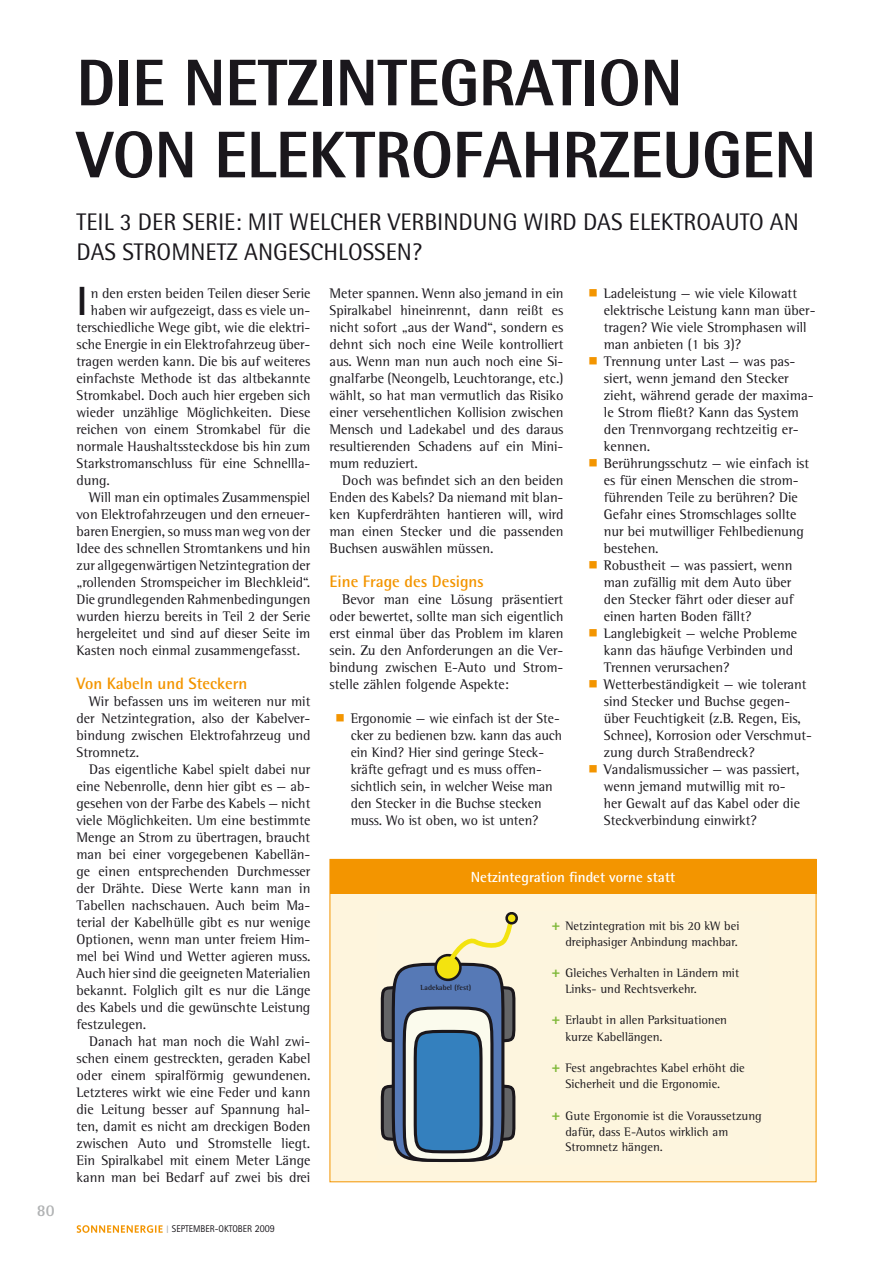
<style>
.page{position:relative;width:893px;height:1263px;background:#fff}
.page>*{position:absolute;margin:0;border:0;box-sizing:border-box;transform-origin:0 0}
.t1{font:800 66px/72px "Rotis Semi Sans Std";letter-spacing:-.005em;color:#1a171c;scale:.96 1}
.t2{font:700 40.8px "Rotis Semi Sans Std";color:#1a171c}
.t3{font:24px/30px "Rotis Semi Sans Std";color:#1a171c}
.t4{font:700 16.5px "Rotis Semi Sans Std";color:#f39500}
.t5{font:700 16.5px "Rotis Semi Sans Std";color:#b1b3b4}
.t6{font:700 14.7px "Rotis Semi Sans Std";color:#fff}
.t7{font:14.25px/17px "Rotis Semi Serif Std";color:#1a171c;text-align:justify}
.t8{font:12.6px/16.4px "Rotis Semi Serif Std";color:#1a171c}
.t9{font:9.75px "Rotis Sans Serif Std";color:#1a171c;scale:.95 1}
.t10{font:700 7.5px "Rotis Semi Serif Std";color:#1a171c}
.s1{font-family:"Rotis Sans Serif Std";font-weight:800;font-size:15.15px;color:#7fb839}
.s2{font-size:10.8px;color:#b1b3b4}
.s3{font-size:10.65px}
</style>
<div class="page">
<svg style="left:77px;top:1225px;width:86px;height:8px"></svg>
<div style="left:330px;top:859px;width:486px;height:323px;background:#fef5dd"></div>
<div style="left:330px;top:859px;width:486px;height:34px;background:#f39500"></div>
<svg style="left:481px;top:988px;width:33px;height:53px"></svg>
<div style="left:479px;top:986px;width:36px;height:56px;border:3px solid #1a171c;border-radius:16px"></div>
<svg style="left:382px;top:988px;width:33px;height:53px"></svg>
<div style="left:381px;top:986px;width:36px;height:56px;border:3px solid #1a171c;border-radius:16px"></div>
<svg style="left:382px;top:1086px;width:33px;height:53px"></svg>
<div style="left:381px;top:1084px;width:36px;height:57px;border:3px solid #1a171c;border-radius:16px"></div>
<svg style="left:481px;top:1086px;width:33px;height:53px"></svg>
<div style="left:479px;top:1084px;width:36px;height:57px;border:3px solid #1a171c;border-radius:16px"></div>
<svg style="left:393px;top:964px;width:110px;height:196px;background:#627eae"></svg>
<div style="left:392px;top:963px;width:112px;height:199px;border:3px solid #1a171c;border-radius:55px"></div>
<svg style="left:404px;top:1008px;width:88px;height:152px;fill:#fbfbed"></svg>
<div style="left:403px;top:1006px;width:90px;height:156px;border:3px solid #1a171c;border-radius:44px"></div>
<div style="left:415px;top:1031px;width:66px;height:121px;background:#3480be;border-radius:33px"></div>
<div style="left:414px;top:1030px;width:69px;height:123px;border:3px solid #1a171c;border-radius:33px"></div>
<svg style="left:431px;top:912px;width:87px;height:73px"></svg>
<p class="t5" style="left:37px;top:1200px;width:19px">80</p>
<h1 class="t1" style="left:77px;top:46px;width:772px">DIE NETZINTEGRATION<br>VON ELEKTROFAHRZEUGEN</h1>
<h3 class="t3" style="left:77px;top:206px;width:724px">TEIL 3 DER SERIE: MIT WELCHER VERBINDUNG WIRD DAS ELEKTROAUTO AN<br>DAS STROMNETZ ANGESCHLOSSEN?</h3>
<h2 class="t2" style="left:77px;top:276px;width:13px">i</h2>
<p class="t7" style="left:91px;top:284px;width:221px">n den ersten beiden Teilen dieser Serie</p>
<p class="t7" style="left:604px;top:284px;width:213px;text-align:left">Ladeleistung — wie viele Kilowatt elektrische Leistung kann man über&shy;tragen? Wie viele Stromphasen will man anbieten (1 bis 3)?<br>Trennung unter Last — was pas&shy;siert, wenn jemand den Stecker zieht, während gerade der maxima&shy;le Strom fließt? Kann das System den Trennvorgang rechtzeitig er&shy;kennen.<br>Berührungsschutz — wie einfach ist es für einen Menschen die strom&shy;führenden Teile zu berühren? Die<br>Gefahr eines Stromschlages sollte nur bei mutwilliger Fehlbedienung bestehen.<br>Robustheit — was passiert, wenn man zufällig mit dem Auto über den Stecker fährt oder dieser auf einen harten Boden fällt?<br>Langlebigkeit — welche Probleme kann das häufige Verbinden und<br>Trennen verursachen?<br>Wetterbeständigkeit — wie tolerant sind Stecker und Buchse gegen&shy;über Feuchtigkeit (z.B. Regen, Eis,<br>Schnee), Korrosion oder Verschmut&shy;zung durch Straßendreck?<br>Vandalismussicher — was passiert, wenn jemand mutwillig mit ro-<br>her Gewalt auf das Kabel oder die<br>Steckverbindung einwirkt?</p>
<p class="t7" style="left:330px;top:285px;width:235px">Meter spannen. Wenn also jemand in ein Spiralkabel hineinrennt, dann reißt es nicht sofort „aus der Wand“, sondern es dehnt sich noch eine Weile kontrolliert aus. Wenn man nun auch noch eine Si&shy;gnalfarbe (Neongelb, Leuchtorange, etc.) wählt, so hat man vermutlich das Risiko einer versehentlichen Kollision zwischen Mensch und Ladekabel und des daraus resultierenden Schadens auf ein Mini&shy;mum reduziert.</p>
<p class="t7" style="left:330px;top:472px;width:235px;text-indent:13px">Doch was befindet sich an den beiden Enden des Kabels? Da niemand mit blan&shy;ken Kupferdrähten hantieren will, wird man einen Stecker und die passenden Buchsen auswählen müssen.</p>
<p class="t4" style="left:330px;top:571px;width:156px">eine frage des Designs</p>
<p class="t7" style="left:330px;top:590px;width:235px;text-indent:13px">Bevor man eine Lösung präsentiert oder bewertet, sollte man sich eigentlich erst einmal über das Problem im klaren sein. Zu den Anforderungen an die Ver&shy;bindung zwischen E-Auto und Strom&shy;stelle zählen folgende Aspekte:</p>
<p class="t7" style="left:351px;top:710px;width:213px;text-align:left">Ergonomie — wie einfach ist der Ste&shy;cker zu bedienen bzw. kann das auch ein Kind? Hier sind geringe Steck&shy;kräfte gefragt und es muss offen&shy;sichtlich sein, in welcher Weise man den Stecker in die Buchse stecken muss. Wo ist oben, wo ist unten?</p>
<p class="t7" style="left:91px;top:301px;width:221px">haben wir aufgezeigt, dass es viele un-</p>
<p class="t7" style="left:77px;top:318px;width:235px">terschiedliche Wege gibt, wie die elektri-</p>
<p class="t7" style="left:77px;top:335px;width:235px">sche Energie in ein Elektrofahrzeug über-</p>
<p class="t7" style="left:77px;top:352px;width:235px">tragen werden kann. Die bis auf weiteres</p>
<p class="t7" style="left:77px;top:369px;width:235px">einfachste Methode ist das altbekannte</p>
<p class="t7" style="left:77px;top:386px;width:235px">Stromkabel. Doch auch hier ergeben sich</p>
<p class="t7" style="left:77px;top:403px;width:235px">wieder unzählige Möglichkeiten. Diese</p>
<p class="t7" style="left:77px;top:420px;width:235px">reichen von einem Stromkabel für die</p>
<p class="t7" style="left:77px;top:437px;width:235px">normale Haushaltssteckdose bis hin zum</p>
<p class="t7" style="left:77px;top:454px;width:235px">Starkstromanschluss für eine Schnellla-</p>
<p class="t7" style="left:77px;top:471px;width:35px">dung.</p>
<p class="t7" style="left:89px;top:489px;width:223px">Will man ein optimales Zusammenspiel</p>
<p class="t7" style="left:77px;top:506px;width:235px">von Elektrofahrzeugen und den erneuer-</p>
<p class="t7" style="left:77px;top:523px;width:235px">baren Energien, so muss man weg von der</p>
<p class="t7" style="left:77px;top:540px;width:235px">Idee des schnellen Stromtankens und hin</p>
<p class="t7" style="left:77px;top:557px;width:235px">zur allgegenwärtigen Netzintegration der</p>
<p class="t7" style="left:77px;top:574px;width:235px">„rollenden Stromspeicher im Blechkleid“.</p>
<p class="t7" style="left:77px;top:591px;width:235px">Die grundlegenden Rahmenbedingungen</p>
<p class="t7" style="left:77px;top:608px;width:235px">wurden hierzu bereits in Teil 2 der Serie</p>
<p class="t7" style="left:77px;top:625px;width:235px">hergeleitet und sind auf dieser Seite im</p>
<p class="t7" style="left:77px;top:642px;width:225px">Kasten noch einmal zusammengefasst.</p>
<p class="t4" style="left:77px;top:673px;width:172px">Von Kabeln und Steckern</p>
<p class="t7" style="left:77px;top:693px;width:235px;text-indent:13px">Wir befassen uns im weiteren nur mit der Netzintegration, also der Kabelver&shy;bindung zwischen Elektrofahrzeug und Stromnetz.</p>
<p class="t7" style="left:77px;top:761px;width:235px;text-indent:13px">Das eigentliche Kabel spielt dabei nur eine Nebenrolle, denn hier gibt es — ab&shy;gesehen von der Farbe des Kabels — nicht viele Möglichkeiten. Um eine bestimmte Menge an Strom zu übertragen, braucht man bei einer vorgegebenen Kabellän&shy;ge einen entsprechenden Durchmesser der Drähte. Diese Werte kann man in Tabellen nachschauen. Auch beim Ma&shy;terial der Kabelhülle gibt es nur wenige Optionen, wenn man unter freiem Him&shy;mel bei Wind und Wetter agieren muss.<br>Auch hier sind die geeigneten Materialien bekannt. Folglich gilt es nur die Länge des Kabels und die gewünschte Leistung festzulegen.</p>
<p class="t7" style="left:77px;top:1033px;width:235px;text-indent:13px">Danach hat man noch die Wahl zwi&shy;schen einem gestreckten, geraden Kabel oder einem spiralförmig gewundenen.<br>Letzteres wirkt wie eine Feder und kann die Leitung besser auf Spannung hal&shy;ten, damit es nicht am dreckigen Boden zwischen Auto und Stromstelle liegt.<br>Ein Spiralkabel mit einem Meter Länge kann man bei Bedarf auf zwei bis drei</p>
<p class="t6" style="left:471px;top:868px;width:206px">Netzintegration findet vorne statt</p>
<p class="t8" style="left:552px;top:917px;width:189px;text-align:right"><span class="s1">+</span> Netzintegration mit bis 20 kW bei dreiphasiger Anbindung machbar.</p>
<p class="t8" style="left:565px;top:964px;width:175px;text-indent:-14px"><span class="s1">+</span> Gleiches Verhalten in Ländern mit<br>Links- und Rechtsverkehr.</p>
<p class="t8" style="left:565px;top:1012px;width:163px;text-indent:-14px"><span class="s1">+</span> Erlaubt in allen Parksituationen kurze Kabellängen.</p>
<p class="t8" style="left:565px;top:1059px;width:181px;text-indent:-14px"><span class="s1">+</span> Fest angebrachtes Kabel erhöht die<br>Sicherheit und die Ergonomie.</p>
<p class="t10" style="left:420px;top:983px;width:52px">Ladekabel (fest)</p>
<p class="t8" style="left:565px;top:1107px;width:198px;line-height:15.9px;text-indent:-14px"><span class="s1">+</span> Gute Ergonomie ist die Voraussetzung dafür, dass E-Autos wirklich am<br>Stromnetz hängen.</p>
<p class="t9" style="left:166px;top:1223px;width:116px"><span class="s2">I</span> SEPTEMBER-OKTOBER <span class="s3">2009</span></p>
</div>
